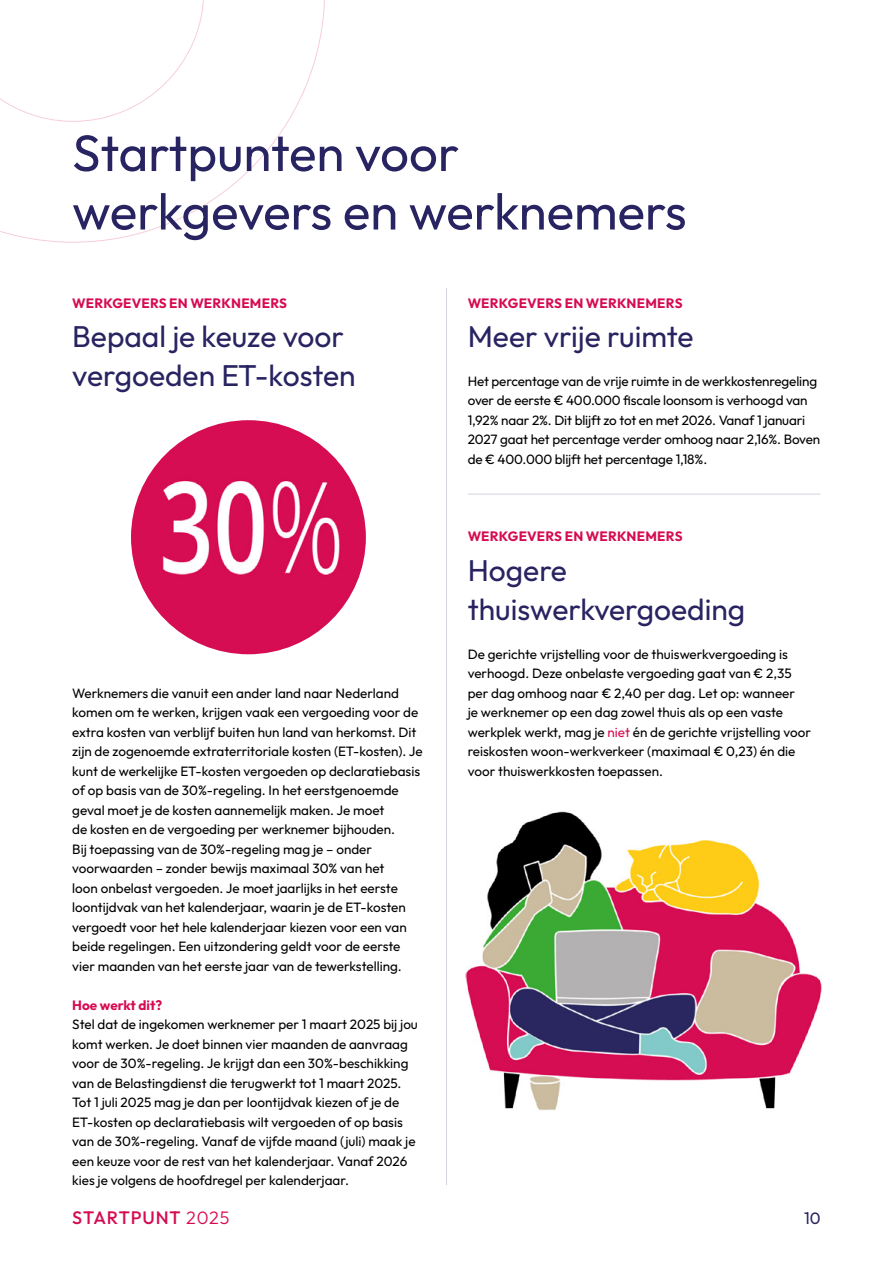
<style>
.page{position:relative;width:893px;height:1263px;background:#fff}
.page>*{position:absolute;margin:0;border:0;box-sizing:border-box;transform-origin:0 0}
.t1{font:51px/58.5px "Outfit";color:#282361}
.t2{font:30px/39px "Outfit";color:#282361}
.t3{font:500 18px "Outfit";letter-spacing:.04em;color:#d60b52}
.t4{font:16.5px "Outfit";color:#282361}
.t5{font:13.5px/19.5px "Outfit";color:#000}
.t6{font:700 13.5px "Outfit";letter-spacing:.01em;color:#d60b52}
.s1{color:#d60b52}
.s2{font-weight:300}
</style>
<div class="page">
<svg style="left:0;top:0;width:325px;height:243px"></svg>
<hr style="left:446px;top:288px;width:1px;height:897px;background:#d4d3df">
<hr style="left:468px;top:494px;width:353px;height:1px;background:#d4d3df">
<img style="left:466px;top:811px;width:356px;height:300px">
<svg style="left:131px;top:420px;width:235px;height:235px;fill:#d60d53"></svg>
<h1 class="t1" style="left:72px;top:124px;width:616px">Startpunten voor werkgevers en werknemers</h1>
<p class="t6" style="left:72px;top:295px;width:216px">WERKGEVERS EN WERKNEMERS</p>
<h2 class="t2" style="left:72px;top:316px;width:285px">Bepaal je keuze voor vergoeden ET-kosten</h2>
<p class="t5" style="left:72px;top:683px;width:352px">Werknemers die vanuit een ander land naar Nederland komen om te werken, krijgen vaak een vergoeding voor de extra kosten van verblijf buiten hun land van herkomst. Dit zijn de zogenoemde extraterritoriale kosten (ET-kosten). Je kunt de werkelijke ET-kosten vergoeden op declaratiebasis of op basis van de 30%-regeling. In het eerstgenoemde geval moet je de kosten aannemelijk maken. Je moet<br>de kosten en de vergoeding per werknemer bijhouden.<br>Bij toepassing van de 30%-regeling mag je – onder voorwaarden – zonder bewijs maximaal 30% van het<br>loon onbelast vergoeden. Je moet jaarlijks in het eerste loontijdvak van het kalenderjaar, waarin je de ET-kosten vergoedt voor het hele kalenderjaar kiezen voor een van beide regelingen. Een uitzondering geldt voor de eerste vier maanden van het eerste jaar van de tewerkstelling.</p>
<p class="t6" style="left:72px;top:997px;width:91px">Hoe werkt dit?</p>
<p class="t5" style="left:72px;top:1014px;width:347px">Stel dat de ingekomen werknemer per 1 maart 2025 bij jou komt werken. Je doet binnen vier maanden de aanvraag voor de 30%-regeling. Je krijgt dan een 30%-beschikking van de Belastingdienst die terugwerkt tot 1 maart 2025.<br>Tot 1 juli 2025 mag je dan per loontijdvak kiezen of je de ET-kosten op declaratiebasis wilt vergoeden of op basis van de 30%-regeling. Vanaf de vijfde maand (juli) maak je een keuze voor de rest van het kalenderjaar. Vanaf 2026 kies je volgens de hoofdregel per kalenderjaar.</p>
<p class="t6" style="left:468px;top:295px;width:216px">WERKGEVERS EN WERKNEMERS</p>
<h2 class="t2" style="left:468px;top:316px;width:227px">Meer vrije ruimte</h2>
<p class="t5" style="left:468px;top:371px;width:354px">Het percentage van de vrije ruimte in de werkkostenregeling over de eerste € 400.000 fiscale loonsom is verhoogd van 1,92% naar 2%. Dit blijft zo tot en met 2026. Vanaf 1 januari 2027 gaat het percentage verder omhoog naar 2,16%. Boven de € 400.000 blijft het percentage 1,18%.</p>
<p class="t6" style="left:468px;top:529px;width:216px">WERKGEVERS EN WERKNEMERS</p>
<h2 class="t2" style="left:468px;top:550px;width:279px">Hogere thuiswerkvergoeding</h2>
<p class="t5" style="left:468px;top:644px;width:345px">De gerichte vrijstelling voor de thuiswerkvergoeding is verhoogd. Deze onbelaste vergoeding gaat van € 2,35 per dag omhoog naar € 2,40 per dag. Let op: wanneer<br>je werknemer op een dag zowel thuis als op een vaste werkplek werkt, mag je <span class="s1">niet</span> én de gerichte vrijstelling voor reiskosten woon-werkverkeer (maximaal € 0,23) én die voor thuiswerkkosten toepassen.</p>
<h3 class="t3" style="left:72px;top:1207px;width:159px">STARTPUNT <span class="s2">2025</span></h3>
<p class="t4" style="left:804px;top:1209px;width:18px">10</p>
</div>
